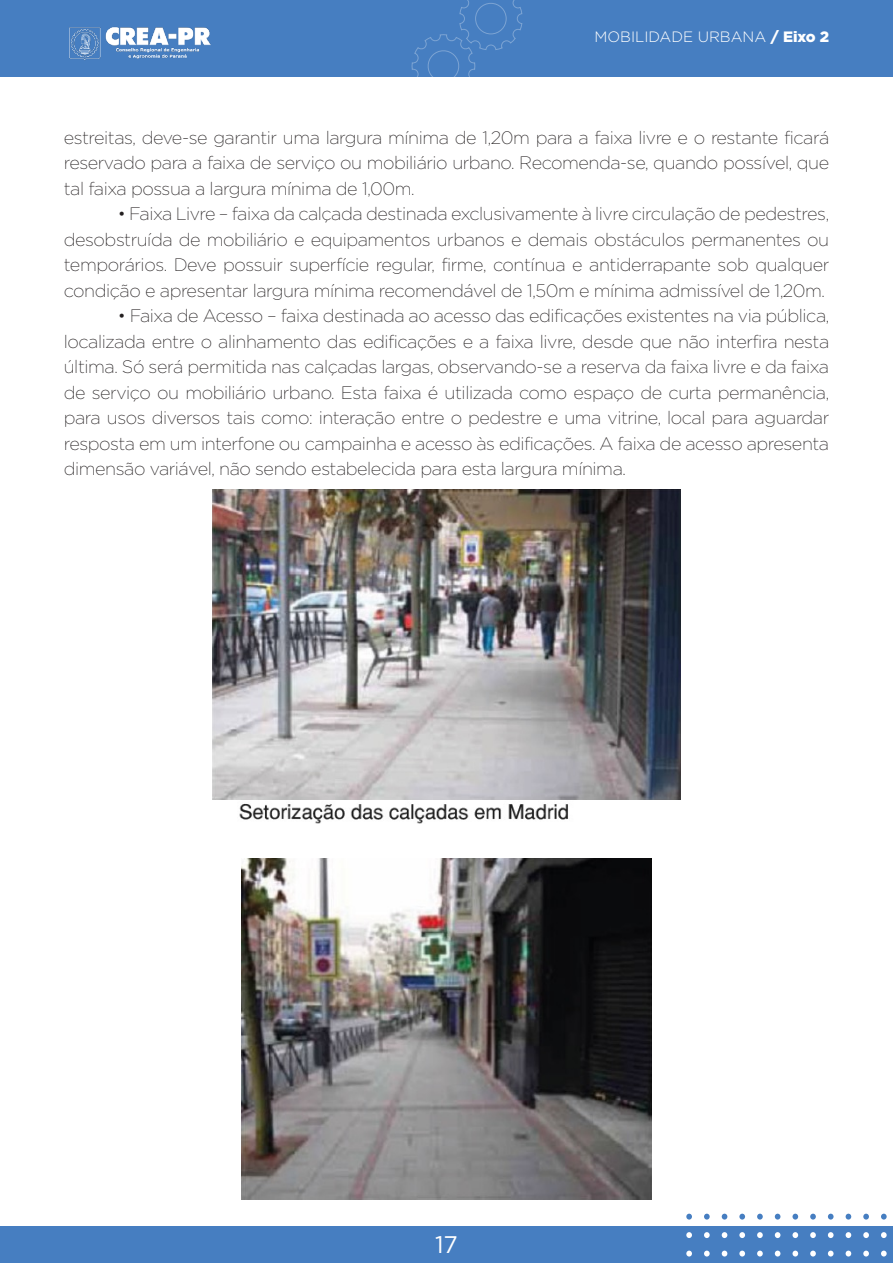
<style>
.page{position:relative;width:893px;height:1263px;background:#fff}
.page>*{position:absolute;margin:0;border:0;box-sizing:border-box;transform-origin:0 0}
.t1{font:24px "Gotham";color:#fff}
.t2{font:200 18px/25.5px "Gotham";letter-spacing:-.025em;color:#231f20;text-align:justify}
.t3{font:300 15px "Gotham";color:#fff}
.s1{font-weight:900}
</style>
<div class="page">
<div style="left:0;top:0;width:893px;height:77px;background:#467ec1"></div>
<div style="left:0;top:1226px;width:893px;height:37px;background:#467ec1"></div>
<svg style="left:412px;top:0;width:111px;height:77px"></svg>
<svg style="left:881px;top:1250px;width:6px;height:6px"></svg>
<svg style="left:863px;top:1250px;width:6px;height:6px"></svg>
<svg style="left:846px;top:1250px;width:5px;height:6px"></svg>
<svg style="left:828px;top:1250px;width:5px;height:6px"></svg>
<svg style="left:810px;top:1250px;width:6px;height:6px"></svg>
<svg style="left:792px;top:1250px;width:6px;height:6px"></svg>
<svg style="left:775px;top:1250px;width:5px;height:6px"></svg>
<svg style="left:757px;top:1250px;width:6px;height:6px"></svg>
<svg style="left:739px;top:1250px;width:6px;height:6px"></svg>
<svg style="left:722px;top:1250px;width:5px;height:6px"></svg>
<svg style="left:704px;top:1250px;width:6px;height:6px"></svg>
<svg style="left:686px;top:1250px;width:6px;height:6px"></svg>
<svg style="left:881px;top:1232px;width:6px;height:6px"></svg>
<svg style="left:863px;top:1232px;width:6px;height:6px"></svg>
<svg style="left:846px;top:1232px;width:5px;height:6px"></svg>
<svg style="left:828px;top:1232px;width:5px;height:6px"></svg>
<svg style="left:810px;top:1232px;width:6px;height:6px"></svg>
<svg style="left:792px;top:1232px;width:6px;height:6px"></svg>
<svg style="left:775px;top:1232px;width:5px;height:6px"></svg>
<svg style="left:757px;top:1232px;width:6px;height:6px"></svg>
<svg style="left:739px;top:1232px;width:6px;height:6px"></svg>
<svg style="left:722px;top:1232px;width:5px;height:6px"></svg>
<svg style="left:704px;top:1232px;width:6px;height:6px"></svg>
<svg style="left:686px;top:1232px;width:6px;height:6px"></svg>
<svg style="left:881px;top:1214px;width:6px;height:5px"></svg>
<svg style="left:863px;top:1214px;width:6px;height:5px"></svg>
<svg style="left:846px;top:1214px;width:5px;height:5px"></svg>
<svg style="left:828px;top:1214px;width:5px;height:5px"></svg>
<svg style="left:810px;top:1214px;width:6px;height:5px"></svg>
<svg style="left:792px;top:1214px;width:6px;height:5px"></svg>
<svg style="left:775px;top:1214px;width:5px;height:5px"></svg>
<svg style="left:757px;top:1214px;width:6px;height:5px"></svg>
<svg style="left:739px;top:1214px;width:6px;height:5px"></svg>
<svg style="left:722px;top:1214px;width:5px;height:5px"></svg>
<svg style="left:704px;top:1214px;width:6px;height:5px"></svg>
<svg style="left:686px;top:1214px;width:6px;height:5px"></svg>
<img style="left:69px;top:27px;width:142px;height:33px">
<img style="left:213px;top:489px;width:467px;height:334px">
<img style="left:242px;top:858px;width:409px;height:341px">
<p class="t3" style="left:594px;top:28px;width:236px">MOBILIDADE URBANA <span class="s1">/ Eixo 2</span></p>
<p class="t2" style="left:64px;top:124px;width:767px">estreitas, deve-se garantir uma largura mínima de 1,20m para a faixa livre e o restante ficará reservado para a faixa de serviço ou mobiliário urbano. Recomenda-se, quando possível, que tal faixa possua a largura mínima de 1,00m.</p>
<p class="t2" style="left:64px;top:201px;width:767px;text-indent:54px">• Faixa Livre – faixa da calçada destinada exclusivamente à livre circulação de pedestres, desobstruída de mobiliário e equipamentos urbanos e demais obstáculos permanentes ou temporários. Deve possuir superfície regular, firme, contínua e antiderrapante sob qualquer condição e apresentar largura mínima recomendável de 1,50m e mínima admissível de 1,20m.</p>
<p class="t2" style="left:64px;top:303px;width:767px;text-indent:54px">• Faixa de Acesso – faixa destinada ao acesso das edificações existentes na via pública, localizada entre o alinhamento das edificações e a faixa livre, desde que não interfira nesta última. Só será permitida nas calçadas largas, observando-se a reserva da faixa livre e da faixa de serviço ou mobiliário urbano. Esta faixa é utilizada como espaço de curta permanência, para usos diversos tais como: interação entre o pedestre e uma vitrine, local para aguardar resposta em um interfone ou campainha e acesso às edificações. A faixa de acesso apresenta dimensão variável, não sendo estabelecida para esta largura mínima.</p>
<h1 class="t1" style="left:435px;top:1231px;width:24px">17</h1>
</div>
